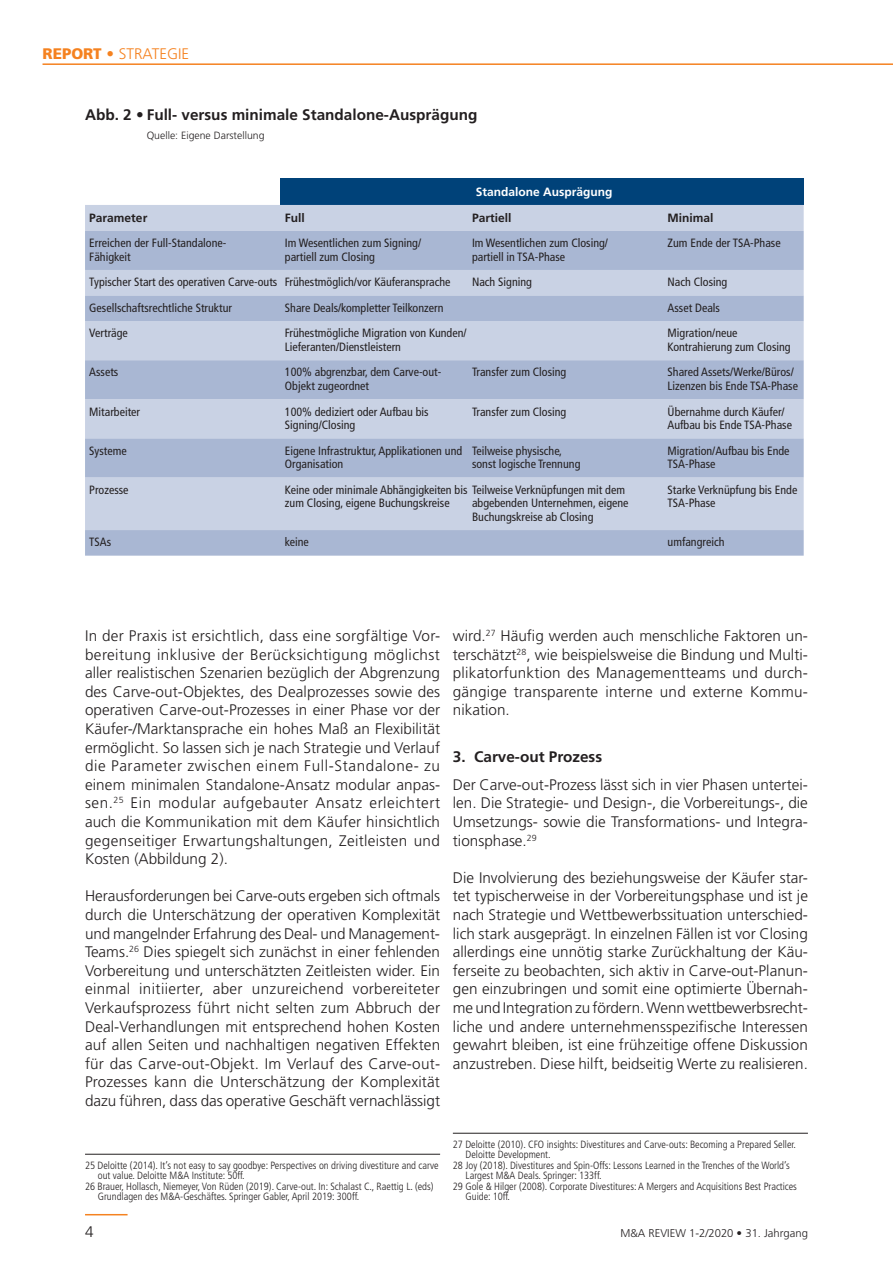
<style>
.page{position:relative;width:893px;height:1263px;background:#fff}
.page>*{position:absolute;margin:0;border:0;box-sizing:border-box;transform-origin:0 0}
.t1{font:300 15.3px/18.6px "Frutiger";color:#231f20;text-align:justify}
.ArtAbbTitel{font:700 15.3px "Frutiger";color:#231f20}
.ArtZwischenzeile1{font:700 15.3px "Frutiger";color:#231f20}
.t2{font:300 15.3px "Frutiger";color:#f58220}
.ArtTabNormal8{font:condensed 12px/13.5px "Frutiger";color:#231f20}
.ArtTabBold8{font:700 12px "Frutiger";color:#231f20}
.ArtTabBold8-2{font:700 12px "Frutiger";color:#fff}
.t3{font:300 11.25px "Frutiger";color:#231f20}
.ArtFußnote{font:300 condensed 10.5px/10.5px "Frutiger";color:#231f20}
.ArtAbbQuelle{font:300 10.5px "Frutiger";color:#231f20}
.s1{font-weight:900}
</style>
<div class="page">
<hr style="left:85px;top:1214px;width:43px;height:1px;background:#f58220">
<hr style="left:85px;top:1154px;width:355px;height:1px;background:#231f20">
<hr style="left:453px;top:1133px;width:355px;height:1px;background:#231f20">
<div style="left:281px;top:179px;width:523px;height:26px;background:#004279"></div>
<div style="left:85px;top:205px;width:719px;height:26px;background:#c9d2e4"></div>
<svg style="left:85px;top:231px;width:719px;height:325px;background:#b8c4db"></svg>
<hr style="left:43px;top:63px;width:850px;height:2px;background:#f58220">
<p class="t2" style="left:43px;top:45px;width:148px"><span class="s1">REPORT •</span> STRATEGIE</p>
<p class="ArtAbbTitel" style="left:85px;top:106px;width:394px">Abb. 2 • Full- versus minimale Standalone-Ausprägung</p>
<p class="ArtAbbQuelle" style="left:147px;top:129px;width:119px">Quelle: Eigene Darstellung</p>
<p class="ArtTabBold8-2" style="left:476px;top:185px;width:138px">Standalone Ausprägung</p>
<p class="ArtTabBold8" style="left:89px;top:210px;width:60px">Parameter</p>
<p class="ArtTabBold8" style="left:285px;top:210px;width:22px">Full</p>
<p class="ArtTabBold8" style="left:472px;top:210px;width:41px">Partiell</p>
<p class="ArtTabBold8" style="left:668px;top:210px;width:48px">Minimal</p>
<p class="ArtTabNormal8" style="left:89px;top:236px;width:139px">Erreichen der Full-Standalone-</p>
<p class="ArtTabNormal8" style="left:89px;top:250px;width:43px">Fähigkeit</p>
<p class="ArtTabNormal8" style="left:285px;top:236px;width:138px">Im Wesentlichen zum Signing/</p>
<p class="ArtTabNormal8" style="left:285px;top:250px;width:92px">partiell zum Closing</p>
<p class="ArtTabNormal8" style="left:472px;top:236px;width:137px">Im Wesentlichen zum Closing/</p>
<p class="ArtTabNormal8" style="left:472px;top:250px;width:95px">partiell in TSA-Phase</p>
<p class="ArtTabNormal8" style="left:668px;top:236px;width:115px">Zum Ende der TSA-Phase</p>
<p class="ArtTabNormal8" style="left:89px;top:275px;width:190px">Typischer Start des operativen Carve-outs</p>
<p class="ArtTabNormal8" style="left:285px;top:275px;width:167px">Frühestmöglich/vor Käuferansprache</p>
<p class="ArtTabNormal8" style="left:472px;top:275px;width:61px">Nach Signing</p>
<p class="ArtTabNormal8" style="left:668px;top:275px;width:61px">Nach Closing</p>
<p class="ArtTabNormal8" style="left:89px;top:301px;width:144px">Gesellschaftsrechtliche Struktur</p>
<p class="ArtTabNormal8" style="left:285px;top:301px;width:160px">Share Deals/kompletter Teilkonzern</p>
<p class="ArtTabNormal8" style="left:668px;top:301px;width:54px">Asset Deals</p>
<p class="ArtTabNormal8" style="left:89px;top:326px;width:40px">Verträge</p>
<p class="ArtTabNormal8" style="left:285px;top:326px;width:183px">Frühestmögliche Migration von Kunden/<br>Lieferanten/Dienstleistern</p>
<p class="ArtTabNormal8" style="left:668px;top:326px;width:71px">Migration/neue</p>
<p class="ArtTabNormal8" style="left:668px;top:340px;width:125px">Kontrahierung zum Closing</p>
<p class="ArtTabNormal8" style="left:89px;top:366px;width:31px">Assets</p>
<p class="ArtTabNormal8" style="left:285px;top:366px;width:158px">100% abgrenzbar, dem Carve-out-</p>
<p class="ArtTabNormal8" style="left:285px;top:379px;width:86px">Objekt zugeordnet</p>
<p class="ArtTabNormal8" style="left:89px;top:405px;width:52px">Mitarbeiter</p>
<p class="ArtTabNormal8" style="left:285px;top:405px;width:145px">100% dediziert oder Aufbau bis</p>
<p class="ArtTabNormal8" style="left:285px;top:418px;width:72px">Signing/Closing</p>
<p class="ArtTabNormal8" style="left:472px;top:366px;width:96px">Transfer zum Closing</p>
<p class="ArtTabNormal8" style="left:668px;top:366px;width:128px">Shared Assets/Werke/Büros/</p>
<p class="ArtTabNormal8" style="left:668px;top:379px;width:132px">Lizenzen bis Ende TSA-Phase</p>
<p class="ArtTabNormal8" style="left:472px;top:405px;width:96px">Transfer zum Closing</p>
<p class="ArtTabNormal8" style="left:668px;top:405px;width:126px">Übernahme durch Käufer/<br>Aufbau bis Ende TSA-Phase</p>
<p class="ArtTabNormal8" style="left:89px;top:444px;width:39px">Systeme</p>
<p class="ArtTabNormal8" style="left:285px;top:444px;width:179px">Eigene Infrastruktur, Applikationen und<br>Organisation</p>
<p class="ArtTabNormal8" style="left:472px;top:444px;width:92px">Teilweise physische,</p>
<p class="ArtTabNormal8" style="left:472px;top:457px;width:110px">sonst logische Trennung</p>
<p class="ArtTabNormal8" style="left:89px;top:483px;width:41px">Prozesse</p>
<p class="ArtTabNormal8" style="left:285px;top:483px;width:342px">Keine oder minimale Abhängigkeiten bis Teilweise Verknüpfungen mit dem zum Closing, eigene Buchungskreise</p>
<p class="ArtTabNormal8" style="left:472px;top:496px;width:158px">abgebenden Unternehmen, eigene</p>
<p class="ArtTabNormal8" style="left:472px;top:510px;width:123px">Buchungskreise ab Closing</p>
<p class="ArtTabNormal8" style="left:668px;top:444px;width:123px">Migration/Aufbau bis Ende<br>TSA-Phase</p>
<p class="ArtTabNormal8" style="left:668px;top:483px;width:131px">Starke Verknüpfung bis Ende<br>TSA-Phase</p>
<p class="ArtTabNormal8" style="left:89px;top:535px;width:23px">TSAs</p>
<p class="ArtTabNormal8" style="left:285px;top:535px;width:25px">keine</p>
<p class="ArtTabNormal8" style="left:668px;top:535px;width:58px">umfangreich</p>
<p class="t1" style="left:85px;top:626px;width:357px">In der Praxis ist ersichtlich, dass eine sorgfältige Vor&shy;bereitung inklusive der Berücksichtigung möglichst aller realistischen Szenarien bezüglich der Abgrenzung des Carve-out-Objektes, des Dealprozesses sowie des operativen Carve-out-Prozesses in einer Phase vor der Käufer-/Marktansprache ein hohes Maß an Flexibilität ermöglicht. So lassen sich je nach Strategie und Verlauf die Parameter zwischen einem Full-Standalone- zu einem minimalen Standalone-Ansatz modular anpas&shy;sen.<sup>25</sup> Ein modular aufgebauter Ansatz erleichtert auch die Kommunikation mit dem Käufer hinsichtlich gegenseitiger Erwartungshaltungen, Zeitleisten und Kosten (Abbildung 2).</p>
<p class="t1" style="left:85px;top:887px;width:357px">Herausforderungen bei Carve-outs ergeben sich oftmals durch die Unterschätzung der operativen Komplexität und mangelnder Erfahrung des Deal- und Management-Teams.<sup>26</sup> Dies spiegelt sich zunächst in einer fehlenden Vorbereitung und unterschätzten Zeitleisten wider. Ein einmal initiierter, aber unzureichend vorbereiteter Verkaufsprozess führt nicht selten zum Abbruch der Deal-Verhandlungen mit entsprechend hohen Kosten auf allen Seiten und nachhaltigen negativen Effekten für das Carve-out-Objekt. Im Verlauf des Carve-out-Prozesses kann die Unterschätzung der Komplexität dazu führen, dass das operative Geschäft vernachlässigt</p>
<p class="ArtFußnote" style="left:98px;top:1160px;width:342px;text-indent:-13px">25 Deloitte (2014). It’s not easy to say goodbye: Perspectives on driving divestiture and carve out value. Deloitte M&amp;A Institute: 50ff.</p>
<p class="ArtFußnote" style="left:98px;top:1181px;width:337px;text-indent:-13px">26 Brauer, Hollasch, Niemeyer, Von Rüden (2019). Carve-out. In: Schalast C., Raettig L. (eds)<br>Grundlagen des M&amp;A-Geschäftes. Springer Gabler, April 2019: 300ff.</p>
<p class="t1" style="left:453px;top:626px;width:357px">wird.<sup>27</sup> Häufig werden auch menschliche Faktoren un&shy;terschätzt<sup>28</sup>, wie beispielsweise die Bindung und Multi&shy;plikatorfunktion des Managementteams und durch&shy;gängige transparente interne und externe Kommu&shy;nikation.</p>
<p class="ArtZwischenzeile1" style="left:453px;top:747px;width:151px">3. Carve-out Prozess</p>
<p class="t1" style="left:453px;top:775px;width:357px">Der Carve-out-Prozess lässt sich in vier Phasen untertei&shy;len. Die Strategie- und Design-, die Vorbereitungs-, die Umsetzungs- sowie die Transformations- und Integra&shy;tionsphase.<sup>29</sup></p>
<p class="t1" style="left:453px;top:868px;width:357px">Die Involvierung des beziehungsweise der Käufer star&shy;tet typischerweise in der Vorbereitungsphase und ist je nach Strategie und Wettbewerbssituation unterschied&shy;lich stark ausgeprägt. In einzelnen Fällen ist vor Closing allerdings eine unnötig starke Zurückhaltung der Käu&shy;ferseite zu beobachten, sich aktiv in Carve-out-Planun&shy;gen einzubringen und somit eine optimierte Übernah&shy;me und Integration zu fördern. Wenn wettbewerbsrecht&shy;liche und andere unternehmensspezifische Interessen gewahrt bleiben, ist eine frühzeitige offene Diskussion anzustreben. Diese hilft, beidseitig Werte zu realisieren.</p>
<p class="ArtFußnote" style="left:466px;top:1139px;width:332px;text-indent:-13px">27 Deloitte (2010). CFO insights: Divestitures and Carve-outs: Becoming a Prepared Seller.<br>Deloitte Development.</p>
<p class="ArtFußnote" style="left:466px;top:1160px;width:326px;text-indent:-13px">28 Joy (2018). Divestitures and Spin-Offs: Lessons Learned in the Trenches of the World’s<br>Largest M&amp;A Deals. Springer: 133ff.</p>
<p class="ArtFußnote" style="left:466px;top:1181px;width:333px;text-indent:-13px">29 Gole &amp; Hilger (2008). Corporate Divestitures: A Mergers and Acquisitions Best Practices<br>Guide: 10ff.</p>
<p class="t1" style="left:85px;top:1222px;width:10px">4</p>
<p class="t3" style="left:620px;top:1226px;width:189px">M&amp;A REVIEW 1-2/2020 • 31. Jahrgang</p>
</div>
